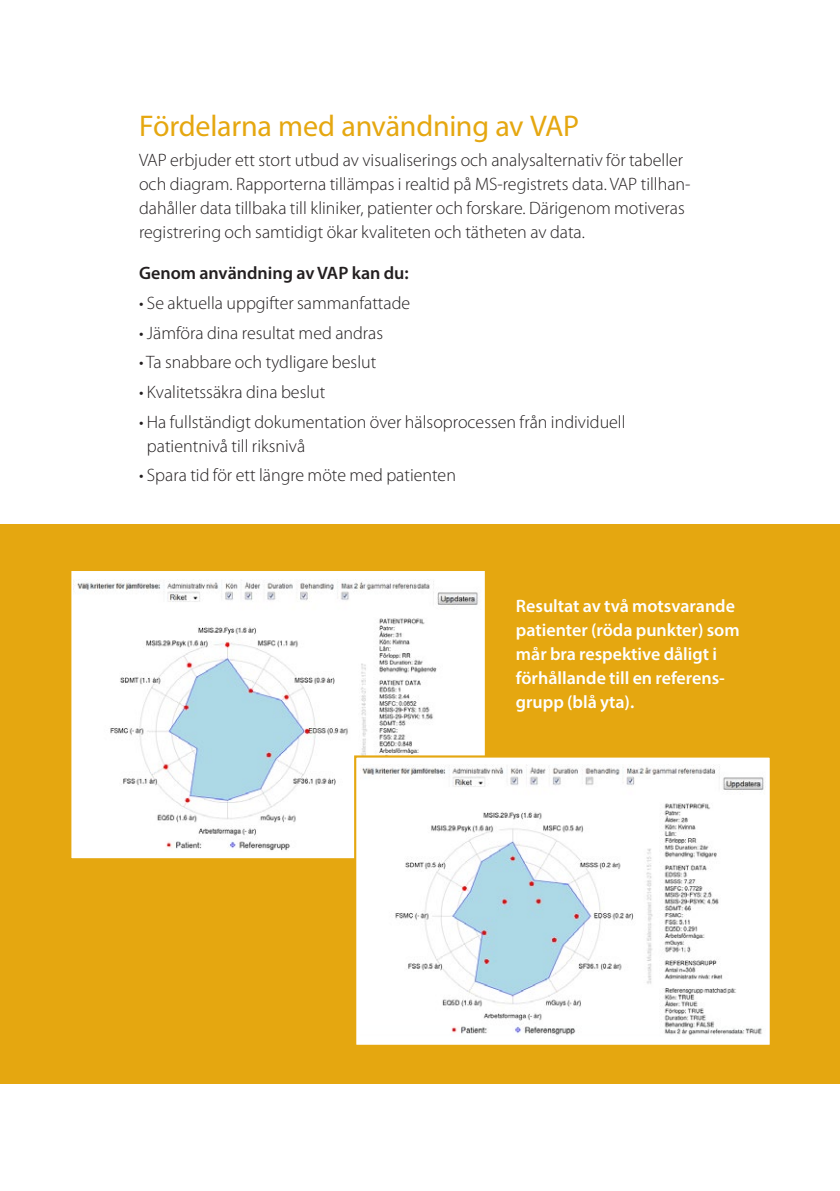
<style>
.page{position:relative;width:840px;height:1191px;background:#fff}
.page>*{position:absolute;margin:0;border:0;box-sizing:border-box;transform-origin:0 0}
.t1{font:30px "Myriad Pro";letter-spacing:-.01em;color:#e5a710}
.t2{font:300 18px/24px "Myriad Pro";color:#231f20}
.t3{font:600 18px/24px "Myriad Pro";color:#fff}
.t4{font:600 18px "Myriad Pro";color:#231f20}
</style>
<div class="page">
<div style="left:0;top:524px;width:839px;height:559px;background:#e5a710"></div>
<div style="left:70px;top:570px;width:415px;height:289px;background:#fff"></div>
<img style="left:73px;top:579px;width:405px;height:272px">
<div style="left:69px;top:569px;width:417px;height:291px;border:2px solid #e5a710"></div>
<div style="left:354px;top:755px;width:417px;height:292px;background:#fff;border:2px solid #e5a710"></div>
<img style="left:362px;top:764px;width:402px;height:272px">
<h1 class="t1" style="left:139px;top:108px;width:441px">Fördelarna med användning av VAP</h1>
<p class="t2" style="left:139px;top:148px;width:552px">VAP erbjuder ett stort utbud av visualiserings och analysalternativ för tabeller och diagram. Rapporterna tillämpas i realtid på MS-registrets data. VAP tillhan&shy;dahåller data tillbaka till kliniker, patienter och forskare. Därigenom motiveras registrering och samtidigt ökar kvaliteten och tätheten av data.</p>
<p class="t4" style="left:139px;top:262px;width:271px">Genom användning av VAP kan du:</p>
<p class="t2" style="left:139px;top:291px;width:272px">• Se aktuella uppgifter sammanfattade</p>
<p class="t2" style="left:139px;top:321px;width:245px">• Jämföra dina resultat med andras</p>
<p class="t2" style="left:139px;top:350px;width:238px">• Ta snabbare och tydligare beslut</p>
<p class="t2" style="left:139px;top:380px;width:188px">• Kvalitetssäkra dina beslut</p>
<p class="t2" style="left:147px;top:410px;width:480px;text-indent:-8px">• Ha fullständigt dokumentation över hälsoprocessen från individuell patientnivå till riksnivå</p>
<p class="t2" style="left:139px;top:463px;width:318px">• Spara tid för ett längre möte med patienten</p>
<p class="t3" style="left:515px;top:594px;width:225px">Resultat av två motsvarande patienter (röda punkter) som mår bra respektive dåligt i förhållande till en referens&shy;grupp (blå yta).</p>
</div>
